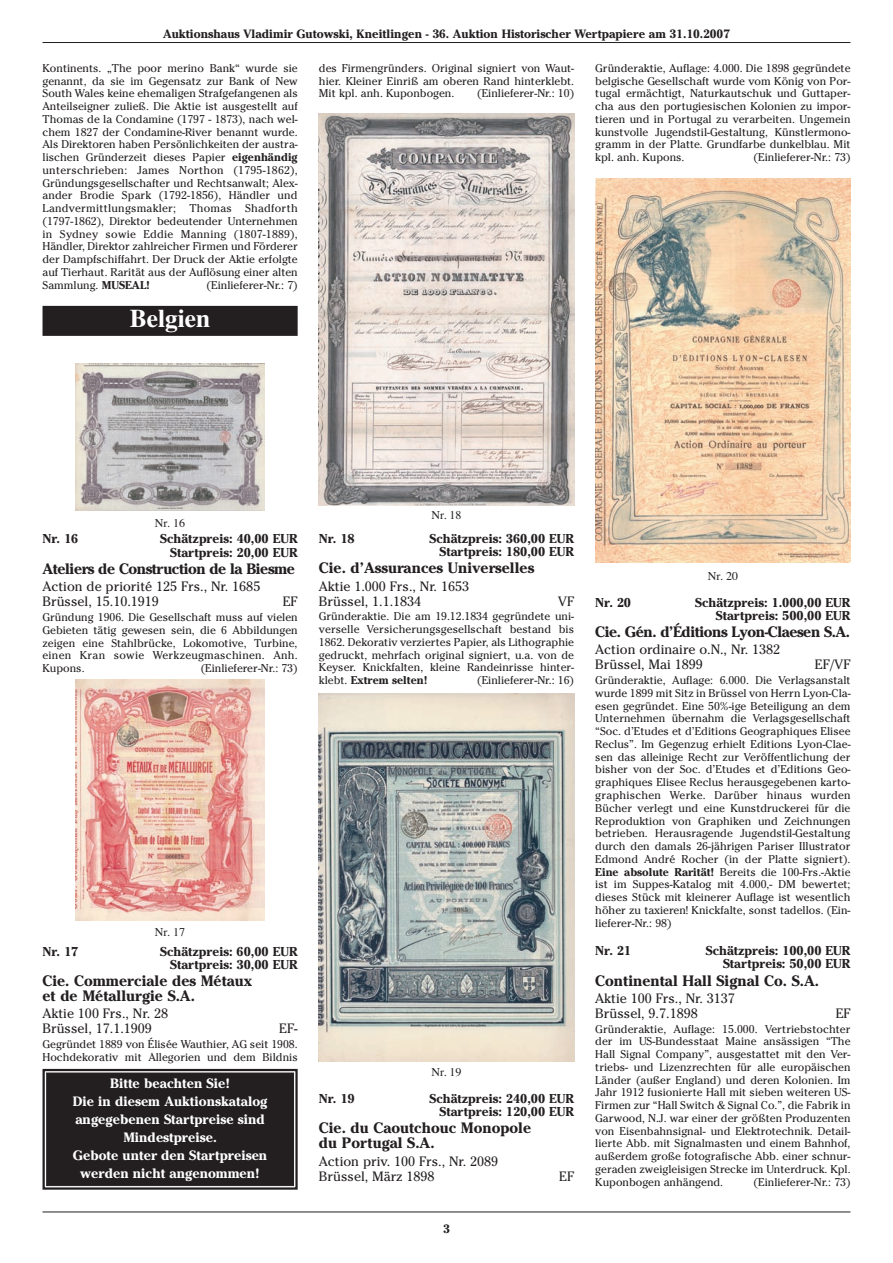
<style>
.page{position:relative;width:893px;height:1263px;background:#fff}
.page>*{position:absolute;margin:0;border:0;box-sizing:border-box;transform-origin:0 0}
.t1{font:700 25.5px "Times";color:#fff}
.t2{font:700 15px/15px "Cheltenham";color:#231f20}
.t3{font:700 15px "Cheltenham";letter-spacing:-.03em;color:#231f20}
.t4{font:13.5px/15px "Cheltenham";color:#231f20}
.t5{font:700 13.5px/18px "Cheltenham";color:#fff;text-align:center}
.t6{font:700 12.75px/13.5px "Cheltenham";color:#231f20;text-align:right}
.t7{font:700 12px "Cheltenham";color:#231f20}
.t8{font:12px "Times";color:#231f20}
.t9{font:11.25px/12.8px "Cheltenham";color:#231f20;text-align:justify}
.s1{font-weight:700}
</style>
<div class="page">
<div style="left:43px;top:306px;width:255px;height:30px;background:#231f20"></div>
<hr style="left:43px;top:42px;width:807px;height:1px;background:#231f20">
<hr style="left:43px;top:1211px;width:807px;height:1px;background:#231f20">
<img style="left:76px;top:363px;width:188px;height:147px">
<img style="left:76px;top:680px;width:188px;height:240px">
<div style="left:47px;top:1073px;width:246px;height:112px;background:#231f20"></div>
<div style="left:44px;top:1070px;width:253px;height:118px;border:3px solid #fff"></div>
<div style="left:43px;top:1069px;width:255px;height:121px;border:2px solid #231f20"></div>
<div style="left:46px;top:1073px;width:248px;height:113px;border:1px solid #231f20"></div>
<img style="left:319px;top:114px;width:255px;height:392px">
<img style="left:319px;top:693px;width:255px;height:369px">
<img style="left:595px;top:178px;width:255px;height:384px">
<p class="t7" style="left:163px;top:27px;width:568px">Auktionshaus Vladimir Gutowski, Kneitlingen - 36. Auktion Historischer Wertpapiere am 31.10.2007</p>
<p class="t9" style="left:43px;top:62px;width:257px">Kontinents. „The poor merino Bank“ wurde sie genannt, da sie im Gegensatz zur Bank of New South Wales keine ehemaligen Strafgefangenen als Anteilseigner zuließ. Die Aktie ist ausgestellt auf Thomas de la Condamine (1797 - 1873), nach wel&shy;chem 1827 der Condamine-River benannt wurde.<br>Als Direktoren haben Persönlichkeiten der austra&shy;lischen Gründerzeit dieses Papier <span class="s1">eigenhändig </span>unterschrieben: James Northon (1795-1862), Gründungsgesellschafter und Rechtsanwalt; Alex&shy;ander Brodie Spark (1792-1856), Händler und Landvermittlungsmakler; Thomas Shadforth (1797-1862), Direktor bedeutender Unternehmen in Sydney sowie Eddie Manning (1807-1889), Händler, Direktor zahlreicher Firmen und Förderer der Dampfschiffahrt. Der Druck der Aktie erfolgte auf Tierhaut. Rarität aus der Auflösung einer alten Sammlung. <span class="s1">MUSEAL!</span></p>
<p class="t9" style="left:207px;top:278px;width:93px">(Einlieferer-Nr.: 7)</p>
<h1 class="t1" style="left:130px;top:304px;width:82px">Belgien</h1>
<p class="t9" style="left:319px;top:62px;width:257px">des Firmengründers. Original signiert von Waut&shy;hier. Kleiner Einriß am oberen Rand hinterklebt.<br>Mit kpl. anh. Kuponbogen.</p>
<p class="t9" style="left:477px;top:87px;width:98px">(Einlieferer-Nr.: 10)</p>
<p class="t9" style="left:595px;top:62px;width:257px">Gründeraktie, Auflage: 4.000. Die 1898 gegründete belgische Gesellschaft wurde vom König von Por&shy;tugal ermächtigt, Naturkautschuk und Guttaper&shy;cha aus den portugiesischen Kolonien zu impor&shy;tieren und in Portugal zu verarbeiten. Ungemein kunstvolle Jugendstil-Gestaltung, Künstlermono&shy;gramm in der Platte. Grundfarbe dunkelblau. Mit kpl. anh. Kupons.</p>
<p class="t9" style="left:754px;top:151px;width:98px">(Einlieferer-Nr.: 73)</p>
<p class="t8" style="left:155px;top:516px;width:32px">Nr. 16</p>
<p class="t6" style="left:43px;top:532px;width:37px">Nr. 16</p>
<p class="t6" style="left:160px;top:532px;width:139px">Schätzpreis: 40,00 EUR<br>Startpreis: 20,00 EUR</p>
<h2 class="t3" style="left:43px;top:560px;width:254px">Ateliers de Construction de la Biesme</h2>
<p class="t4" style="left:43px;top:579px;width:219px">Action de priorité 125 Frs., Nr. 1685<br>Brüssel, 15.10.1919</p>
<p class="t4" style="left:283px;top:594px;width:16px">EF</p>
<p class="t9" style="left:43px;top:611px;width:257px">Gründung 1906. Die Gesellschaft muss auf vielen Gebieten tätig gewesen sein, die 6 Abbildungen zeigen eine Stahlbrücke, Lokomotive, Turbine, einen Kran sowie Werkzeugmaschinen. Anh.<br>Kupons.</p>
<p class="t9" style="left:201px;top:662px;width:98px">(Einlieferer-Nr.: 73)</p>
<p class="t8" style="left:431px;top:508px;width:32px">Nr. 18</p>
<p class="t6" style="left:319px;top:532px;width:37px">Nr. 18</p>
<p class="t6" style="left:429px;top:532px;width:146px">Schätzpreis: 360,00 EUR<br>Startpreis: 180,00 EUR</p>
<h2 class="t2" style="left:319px;top:561px;width:217px">Cie. d’Assurances Universelles</h2>
<p class="t4" style="left:319px;top:578px;width:152px">Aktie 1.000 Frs., Nr. 1653<br>Brüssel, 1.1.1834</p>
<p class="t4" style="left:558px;top:593px;width:17px">VF</p>
<p class="t9" style="left:319px;top:610px;width:257px">Gründeraktie. Die am 19.12.1834 gegründete uni&shy;verselle Versicherungsgesellschaft bestand bis 1862. Dekorativ verziertes Papier, als Lithographie gedruckt, mehrfach original signiert, u.a. von de Keyser. Knickfalten, kleine Randeinrisse hinter&shy;klebt. <span class="s1">Extrem selten!</span></p>
<p class="t9" style="left:477px;top:674px;width:98px">(Einlieferer-Nr.: 16)</p>
<p class="t8" style="left:155px;top:925px;width:32px">Nr. 17</p>
<p class="t6" style="left:43px;top:944px;width:37px">Nr. 17</p>
<p class="t6" style="left:160px;top:944px;width:139px">Schätzpreis: 60,00 EUR<br>Startpreis: 30,00 EUR</p>
<h2 class="t2" style="left:43px;top:973px;width:211px">Cie. Commerciale des Métaux et de Métallurgie S.A.</h2>
<p class="t4" style="left:43px;top:1006px;width:127px">Aktie 100 Frs., Nr. 28<br>Brüssel, 17.1.1909</p>
<p class="t4" style="left:279px;top:1021px;width:20px">EF-</p>
<p class="t9" style="left:43px;top:1038px;width:257px">Gegründet 1889 von Élisée Wauthier, AG seit 1908.<br>Hochdekorativ mit Allegorien und dem Bildnis</p>
<p class="t5" style="left:73px;top:1074px;width:196px">Bitte beachten Sie!<br>Die in diesem Auktionskatalog angegebenen Startpreise sind<br>Mindestpreise.<br>Gebote unter den Startpreisen werden nicht angenommen!</p>
<p class="t8" style="left:431px;top:1065px;width:32px">Nr. 19</p>
<p class="t6" style="left:319px;top:1091px;width:37px">Nr. 19</p>
<p class="t6" style="left:429px;top:1091px;width:146px">Schätzpreis: 240,00 EUR<br>Startpreis: 120,00 EUR</p>
<h2 class="t2" style="left:319px;top:1121px;width:214px">Cie. du Caoutchouc Monopole du Portugal S.A.</h2>
<p class="t4" style="left:319px;top:1153px;width:181px">Action priv. 100 Frs., Nr. 2089<br>Brüssel, März 1898</p>
<p class="t4" style="left:559px;top:1168px;width:16px">EF</p>
<p class="t7" style="left:443px;top:1222px;width:8px">3</p>
<p class="t8" style="left:708px;top:568px;width:32px">Nr. 20</p>
<p class="t6" style="left:595px;top:595px;width:37px">Nr. 20</p>
<p class="t6" style="left:695px;top:595px;width:157px">Schätzpreis: 1.000,00 EUR<br>Startpreis: 500,00 EUR</p>
<h2 class="t3" style="left:595px;top:623px;width:256px">Cie. Gén. d’Éditions Lyon-Claesen S.A.</h2>
<p class="t4" style="left:595px;top:642px;width:186px">Action ordinaire o.N., Nr. 1382<br>Brüssel, Mai 1899</p>
<p class="t4" style="left:815px;top:657px;width:37px">EF/VF</p>
<p class="t9" style="left:595px;top:674px;width:257px">Gründeraktie, Auflage: 6.000. Die Verlagsanstalt wurde 1899 mit Sitz in Brüssel von Herrn Lyon-Cla&shy;esen gegründet. Eine 50%-ige Beteiligung an dem Unternehmen übernahm die Verlagsgesellschaft “Soc. d’Etudes et d’Editions Geographiques Elisee Reclus”. Im Gegenzug erhielt Editions Lyon-Clae&shy;sen das alleinige Recht zur Veröffentlichung der bisher von der Soc. d’Etudes et d’Editions Geo&shy;graphiques Elisee Reclus herausgegebenen karto&shy;graphischen Werke. Darüber hinaus wurden Bücher verlegt und eine Kunstdruckerei für die Reproduktion von Graphiken und Zeichnungen betrieben. Herausragende Jugendstil-Gestaltung durch den damals 26-jährigen Pariser Illustrator Edmond André Rocher (in der Platte signiert).<br><span class="s1">Eine absolute Rarität!</span> Bereits die 100-Frs.-Aktie ist im Suppes-Katalog mit 4.000,- DM bewertet; dieses Stück mit kleinerer Auflage ist wesentlich höher zu taxieren! Knickfalte, sonst tadellos. (Ein&shy;lieferer-Nr.: 98)</p>
<p class="t6" style="left:595px;top:944px;width:37px">Nr. 21</p>
<p class="t6" style="left:706px;top:944px;width:146px">Schätzpreis: 100,00 EUR<br>Startpreis: 50,00 EUR</p>
<h2 class="t2" style="left:595px;top:973px;width:225px">Continental Hall Signal Co. S.A.</h2>
<p class="t4" style="left:595px;top:990px;width:141px">Aktie 100 Frs., Nr. 3137<br>Brüssel, 9.7.1898</p>
<p class="t4" style="left:836px;top:1005px;width:16px">EF</p>
<p class="t9" style="left:595px;top:1022px;width:257px">Gründeraktie, Auflage: 15.000. Vertriebstochter der im US-Bundesstaat Maine ansässigen “The Hall Signal Company”, ausgestattet mit den Ver&shy;triebs- und Lizenzrechten für alle europäischen Länder (außer England) und deren Kolonien. Im Jahr 1912 fusionierte Hall mit sieben weiteren US-Firmen zur “Hall Switch &amp; Signal Co.”, die Fabrik in Garwood, N.J. war einer der größten Produzenten von Eisenbahnsignal- und Elektrotechnik. Detail&shy;lierte Abb. mit Signalmasten und einem Bahnhof, außerdem große fotografische Abb. einer schnur&shy;geraden zweigleisigen Strecke im Unterdruck. Kpl.<br>Kuponbogen anhängend.</p>
<p class="t9" style="left:754px;top:1175px;width:98px">(Einlieferer-Nr.: 73)</p>
</div>
